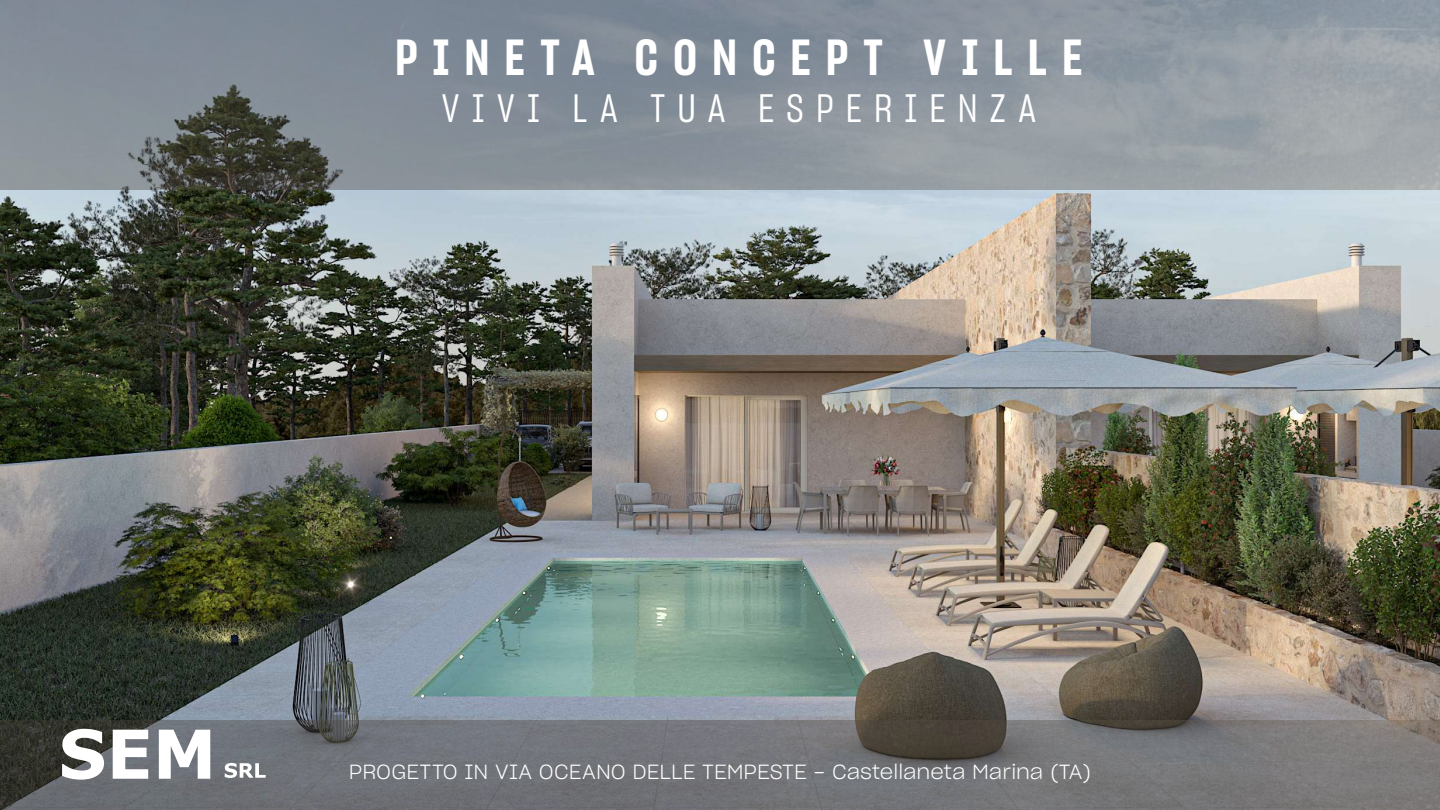
<style>
.page{position:relative;width:1440px;height:810px;background:#fff}
.page>*{position:absolute;margin:0;border:0;box-sizing:border-box;transform-origin:0 0}
.t1{font:49.5px "Sharp Grotesk Semi Bold 15";letter-spacing:.3em;color:#fff}
.t2{font:39px "Sharp Grotesk Book 15";letter-spacing:.3em;color:#fff}
.t3{font:20.25px "Sharp Grotesk Light 20";color:#fff}
</style>
<div class="page">
<img style="left:0;top:190px;width:1440px;height:531px">
<img style="left:0;top:0;width:1440px;height:190px">
<img style="left:0;top:721px;width:1440px;height:89px">
<svg style="left:62px;top:729px;width:148px;height:51px"></svg>
<svg style="left:225px;top:763px;width:41px;height:15px"></svg>
<h1 class="t1" style="left:395px;top:23px;width:689px">PINETA CONCEPT VILLE</h1>
<h2 class="t2" style="left:441px;top:81px;width:597px">VIVI LA TUA ESPERIENZA</h2>
<p class="t3" style="left:349px;top:757px;width:744px">PROGETTO IN VIA OCEANO DELLE TEMPESTE - Castellaneta Marina (TA)</p>
</div>
